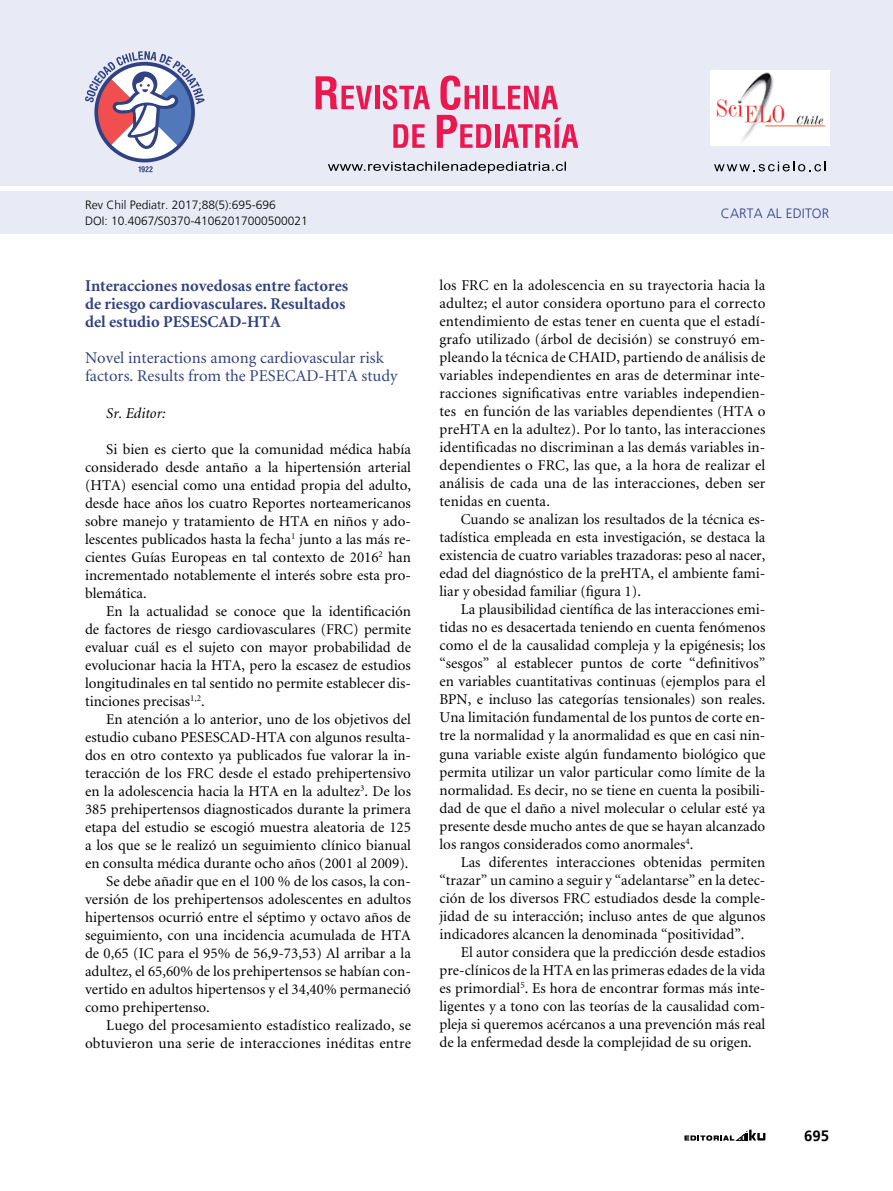
<style>
.page{position:relative;width:893px;height:1191px;background:#fff}
.page>*{position:absolute;margin:0;border:0;box-sizing:border-box;transform-origin:0 0}
.t1{font:700 16.5px/18px "Minion";color:#314282}
.t2{font:16.5px/18px "Minion";color:#314282}
.t3{font:15px/18px "Minion";color:#000;text-align:justify}
.t4{font:italic 15px "Minion";color:#000}
.t5{font:700 15px "Frutiger LT";color:#000}
.t6{font:300 13.5px "Frutiger LT";color:#314282}
.t7{font:300 12px/16.5px "Frutiger LT";color:#000}
</style>
<div class="page">
<svg style="left:684px;top:1129px;width:81px;height:11px"></svg>
<div style="left:0;top:192px;width:893px;height:42px;background:#e8eaf6"></div>
<div style="left:0;top:0;width:893px;height:186px;background:#e8eaf6"></div>
<svg style="left:714px;top:162px;width:111px;height:9px"></svg>
<svg style="left:138px;top:166px;width:15px;height:6px"></svg>
<svg style="left:85px;top:51px;width:120px;height:108px"></svg>
<img style="left:710px;top:70px;width:119px;height:76px">
<svg style="left:393px;top:124px;width:32px;height:24px"></svg>
<svg style="left:316px;top:76px;width:56px;height:33px"></svg>
<hr style="left:375px;top:86px;width:4px;height:23px;background:#ed174f">
<svg style="left:383px;top:85px;width:47px;height:25px"></svg>
<svg style="left:437px;top:75px;width:141px;height:73px"></svg>
<svg style="left:328px;top:162px;width:238px;height:11px"></svg>
<p class="t7" style="left:85px;top:197px;width:224px">REV CHIL PEDIATR. 2017;88(5):695-696<br>DOI: 10.4067/S0370-41062017000500021</p>
<p class="t6" style="left:721px;top:205px;width:10px">CAR</p>
<p class="t6" style="left:747px;top:205px;width:75px">TA AL EDITOR</p>
<p class="t1" style="left:85px;top:278px;width:265px">Interacciones novedosas entre factores de riesgo cardiovasculares. Resultados del estudio PESESCAD-HTA</p>
<p class="t2" style="left:85px;top:350px;width:314px">Novel interactions among cardiovascular risk factors. Results from the PESECAD-HTA study</p>
<p class="t4" style="left:106px;top:405px;width:61px">Sr. Editor:</p>
<p class="t3" style="left:85px;top:440px;width:327px;text-indent:21px">Si bien es cierto que la comunidad médica había considerado desde antaño a la hipertensión arterial (HTA) esencial como una entidad propia del adulto, desde hace años los cuatro Reportes norteamericanos sobre manejo y tratamiento de HTA en niños y ado&shy;lescentes publicados hasta la fecha<sup>1</sup> junto a las más re&shy;cientes Guías Europeas en tal contexto de 2016<sup>2</sup> han incrementado notablemente el interés sobre esta pro&shy;blemática.</p>
<p class="t3" style="left:85px;top:602px;width:327px;text-indent:21px">En la actualidad se conoce que la identificación de factores de riesgo cardiovasculares (FRC) permite evaluar cuál es el sujeto con mayor probabilidad de evolucionar hacia la HTA, pero la escasez de estudios longitudinales en tal sentido no permite establecer dis&shy;tinciones precisas<sup>1,2</sup>.</p>
<p class="t3" style="left:106px;top:710px;width:306px">En atención a lo anterior, uno de los objetivos del</p>
<p class="t3" style="left:85px;top:728px;width:327px">estudio cubano PESESCAD-HTA con algunos resulta-</p>
<p class="t3" style="left:85px;top:746px;width:327px">dos en otro contexto ya publicados fue valorar la in-</p>
<p class="t3" style="left:85px;top:764px;width:327px">teracción de los FRC desde el estado prehipertensivo</p>
<p class="t3" style="left:85px;top:782px;width:327px">en la adolescencia hacia la HTA en la adultez<sup>3</sup>. De los</p>
<p class="t3" style="left:85px;top:800px;width:327px">385 prehipertensos diagnosticados durante la primera</p>
<p class="t3" style="left:85px;top:818px;width:327px">etapa del estudio se escogió muestra aleatoria de 125</p>
<p class="t3" style="left:85px;top:836px;width:327px">a los que se le realizó un seguimiento clínico bianual</p>
<p class="t3" style="left:85px;top:854px;width:325px">en consulta médica durante ocho años (2001 al 2009).</p>
<p class="t3" style="left:106px;top:872px;width:306px">Se debe añadir que en el 100 % de los casos, la con-</p>
<p class="t3" style="left:85px;top:890px;width:327px">versión de los prehipertensos adolescentes en adultos</p>
<p class="t3" style="left:85px;top:908px;width:327px">hipertensos ocurrió entre el séptimo y octavo años de</p>
<p class="t3" style="left:85px;top:926px;width:327px">seguimiento, con una incidencia acumulada de HTA</p>
<p class="t3" style="left:85px;top:944px;width:327px">de 0,65 (IC para el 95% de 56,9-73,53) Al arribar a la</p>
<p class="t3" style="left:85px;top:962px;width:327px">adultez, el 65,60% de los prehipertensos se habían con-</p>
<p class="t3" style="left:85px;top:980px;width:327px">vertido en adultos hipertensos y el 34,40% permaneció</p>
<p class="t3" style="left:85px;top:998px;width:126px">como prehipertenso.</p>
<p class="t3" style="left:106px;top:1016px;width:306px">Luego del procesamiento estadístico realizado, se</p>
<p class="t3" style="left:85px;top:1034px;width:327px">obtuvieron una serie de interacciones inéditas entre</p>
<p class="t3" style="left:439px;top:277px;width:327px">los FRC en la adolescencia en su trayectoria hacia la adultez; el autor considera oportuno para el correcto entendimiento de estas tener en cuenta que el estadí&shy;grafo utilizado (árbol de decisión) se construyó em&shy;pleando la técnica de CHAID, partiendo de análisis de variables independientes en aras de determinar inte&shy;racciones significativas entre variables independien&shy;tes en función de las variables dependientes (HTA o preHTA en la adultez). Por lo tanto, las interacciones identificadas no discriminan a las demás variables in&shy;dependientes o FRC, las que, a la hora de realizar el análisis de cada una de las interacciones, deben ser tenidas en cuenta.</p>
<p class="t3" style="left:439px;top:511px;width:327px;text-indent:21px">Cuando se analizan los resultados de la técnica es&shy;tadística empleada en esta investigación, se destaca la existencia de cuatro variables trazadoras: peso al nacer, edad del diagnóstico de la preHTA, el ambiente fami&shy;liar y obesidad familiar (figura 1).</p>
<p class="t3" style="left:439px;top:601px;width:327px;text-indent:21px">La plausibilidad científica de las interacciones emi&shy;tidas no es desacertada teniendo en cuenta fenómenos como el de la causalidad compleja y la epigénesis; los “sesgos” al establecer puntos de corte “definitivos” en variables cuantitativas continuas (ejemplos para el BPN, e incluso las categorías tensionales) son reales.<br>Una limitación fundamental de los puntos de corte en&shy;tre la normalidad y la anormalidad es que en casi nin&shy;guna variable existe algún fundamento biológico que permita utilizar un valor particular como límite de la normalidad. Es decir, no se tiene en cuenta la posibili&shy;dad de que el daño a nivel molecular o celular esté ya presente desde mucho antes de que se hayan alcanzado los rangos considerados como anormales<sup>4</sup>.</p>
<p class="t3" style="left:439px;top:853px;width:327px;text-indent:21px">Las diferentes interacciones obtenidas permiten “trazar” un camino a seguir y “adelantarse” en la detec&shy;ción de los diversos FRC estudiados desde la comple&shy;jidad de su interacción; incluso antes de que algunos indicadores alcancen la denominada “positividad”.</p>
<p class="t3" style="left:439px;top:943px;width:327px;text-indent:21px">El autor considera que la predicción desde estadios pre-clínicos de la HTA en las primeras edades de la vida es primordial<sup>5</sup>. Es hora de encontrar formas más inte&shy;ligentes y a tono con las teorías de la causalidad com&shy;pleja si queremos acércanos a una prevención más real de la enfermedad desde la complejidad de su origen.</p>
<p class="t5" style="left:804px;top:1126px;width:27px">695</p>
</div>
